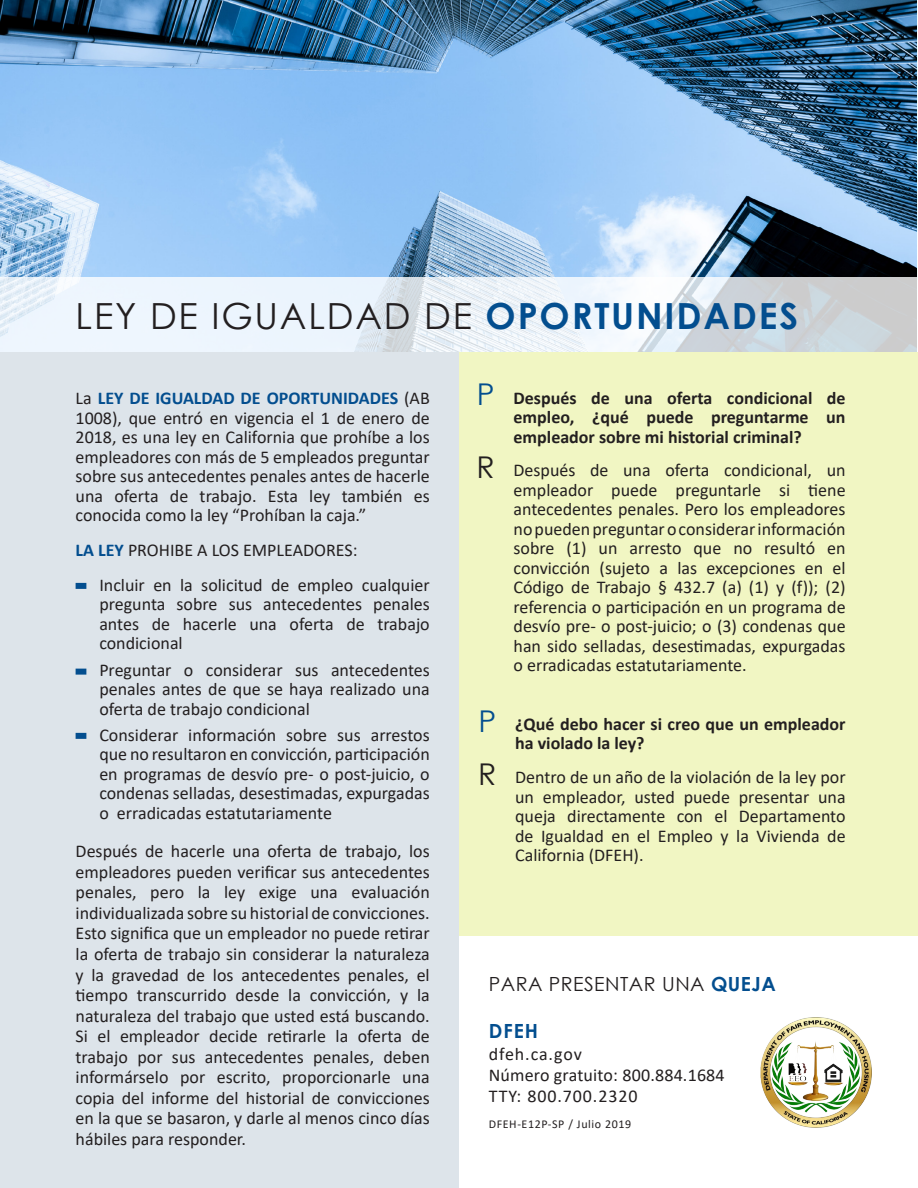
<style>
.page{position:relative;width:918px;height:1188px;background:#fff}
.page>*{position:absolute;margin:0;border:0;box-sizing:border-box;transform-origin:0 0}
.t1{font:36px "Century Gothic";letter-spacing:.05em;color:#231f20}
.t2{font:30px "Century Gothic";color:#034e8f}
.t3{font:30px "Century Gothic";color:#231f20}
.t4{font:19.5px "Century Gothic";letter-spacing:.025em;color:#231f20}
.t5{font:700 19.5px "Century Gothic";color:#034e8f}
.t6{font:18px/19.5px "Calibri";color:#231f20;text-align:justify}
.t7{font:700 18px/19.5px "Calibri";color:#231f20;text-align:justify}
.t8{font:18px "Calibri";letter-spacing:.05em;color:#231f20}
.t9{font:18px "Calibri";letter-spacing:.045em;color:#231f20}
.t10{font:12px "Calibri";letter-spacing:.05em;color:#231f20}
.s1{font-weight:700;color:#034e8f}
</style>
<div class="page">
<img style="left:0;top:0;width:917px;height:277px">
<svg style="left:0;top:277px;width:917px;height:75px;fill:#ecf4fd"></svg>
<div style="left:0;top:352px;width:459px;height:836px;background:#dde4ea"></div>
<div style="left:459px;top:352px;width:459px;height:583px;background:#f1f6c3"></div>
<img style="left:760px;top:1017px;width:111px;height:111px">
<div style="left:76px;top:583px;width:10px;height:6px;background:#034e8f"></div>
<div style="left:76px;top:669px;width:10px;height:6px;background:#034e8f"></div>
<div style="left:76px;top:733px;width:10px;height:6px;background:#034e8f"></div>
<p class="t1" style="left:76px;top:291px;width:724px">LEY DE IGUALDAD DE <span class="s1">OPORTUNIDADES</span></p>
<p class="t6" style="left:76px;top:388px;width:356px">La <span class="s1">LEY DE IGUALDAD DE OPORTUNIDADES</span> (AB 1008), que entró en vigencia el 1 de enero de 2018, es una ley en California que prohíbe a los empleadores con más de 5 empleados preguntar sobre sus antecedentes penales antes de hacerle una oferta de trabajo. Esta ley también es conocida como la ley “Prohíban la caja.”</p>
<p class="t6" style="left:76px;top:540px;width:284px"><span class="s1">LA LEY</span> PROHIBE A LOS EMPLEADORES:</p>
<p class="t6" style="left:99px;top:575px;width:332px">Incluir en la solicitud de empleo cualquier pregunta sobre sus antecedentes penales antes de hacerle una oferta de trabajo condicional</p>
<p class="t6" style="left:99px;top:659px;width:332px">Preguntar o considerar sus antecedentes penales antes de que se haya realizado una oferta de trabajo condicional</p>
<p class="t6" style="left:99px;top:725px;width:332px">Considerar información sobre sus arrestos que no resultaron en convicción, participación en programas de desvío pre- o post-juicio, o condenas selladas, desestimadas, expurgadas o erradicadas estatutariamente</p>
<p class="t6" style="left:76px;top:841px;width:356px;line-height:20.5px">Después de hacerle una oferta de trabajo, los empleadores pueden verificar sus antecedentes penales, pero la ley exige una evaluación individualizada sobre su historial de convicciones.<br>Esto significa que un empleador no puede retirar la oferta de trabajo sin considerar la naturaleza y la gravedad de los antecedentes penales, el tiempo transcurrido desde la convicción, y la naturaleza del trabajo que usted está buscando.<br>Si el empleador decide retirarle la oferta de trabajo por sus antecedentes penales, deben informárselo por escrito, proporcionarle una copia del informe del historial de convicciones en la que se basaron, y darle al menos cinco días hábiles para responder.</p>
<p class="t2" style="left:477px;top:373px;width:19px">P</p>
<p class="t3" style="left:477px;top:446px;width:20px">R</p>
<p class="t2" style="left:478px;top:701px;width:19px">P</p>
<p class="t3" style="left:478px;top:753px;width:20px">R</p>
<p class="t7" style="left:514px;top:388px;width:334px">Después de una oferta condicional de empleo, ¿qué puede preguntarme un empleador sobre mi historial criminal?</p>
<p class="t6" style="left:514px;top:460px;width:334px">Después de una oferta condicional, un empleador puede preguntarle si tiene antecedentes penales. Pero los empleadores no pueden preguntar o considerar información sobre (1) un arresto que no resultó en convicción (sujeto a las excepciones en el Código de Trabajo § 432.7 (a) (1) y (f)); (2) referencia o participación en un programa de desvío pre- o post-juicio; o (3) condenas que han sido selladas, desestimadas, expurgadas o erradicadas estatutariamente.</p>
<p class="t7" style="left:515px;top:714px;width:332px">¿Qué debo hacer si creo que un empleador ha violado la ley?</p>
<p class="t6" style="left:515px;top:767px;width:332px">Dentro de un año de la violación de la ley por un empleador, usted puede presentar una queja directamente con el Departamento de Igualdad en el Empleo y la Vivienda de California (DFEH).</p>
<p class="t4" style="left:489px;top:971px;width:289px">PARA PRESENTAR UNA <span class="s1">QUEJA</span></p>
<p class="t5" style="left:489px;top:1016px;width:51px">DFEH</p>
<p class="t9" style="left:489px;top:1042px;width:95px">dfeh.ca.gov</p>
<p class="t6" style="left:489px;top:1065px;width:237px">Número gratuito: 800.884.1684</p>
<p class="t8" style="left:489px;top:1084px;width:150px">TTY: 800.700.2320</p>
<p class="t10" style="left:489px;top:1115px;width:144px">DFEH-E12P-SP / Julio 2019</p>
</div>
